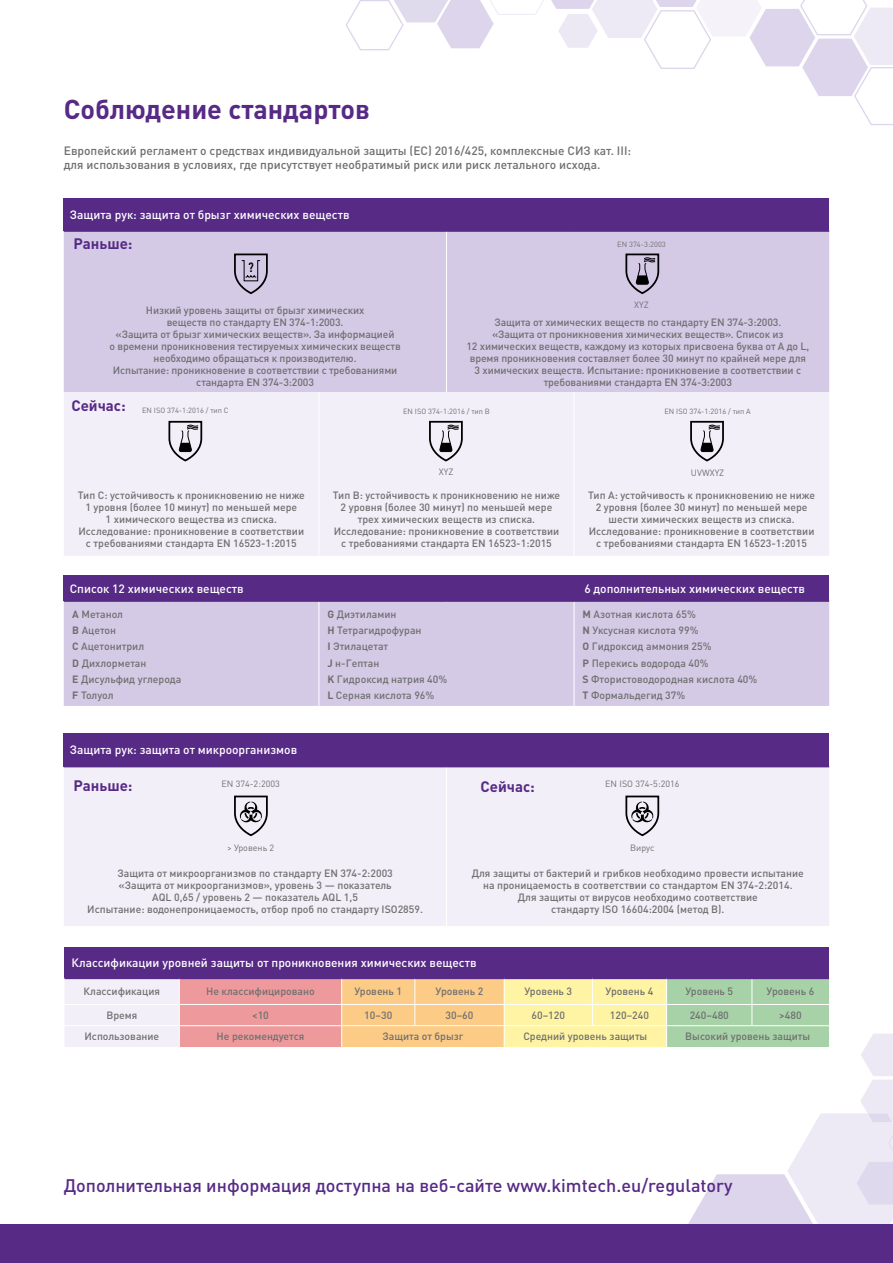
<style>
.page{position:relative;width:893px;height:1263px;background:#fff}
.page>*{position:absolute;margin:0;border:0;box-sizing:border-box;transform-origin:0 0}
.t1{font:700 27px "DIN Pro";color:#572a86}
.t2{font:500 18px "DIN Pro";color:#572a86}
.t3{font:700 15px "DIN Pro";color:#572a86}
.t4{font:700 condensed 13.35px "DIN Pro";color:#000}
.t5{font:500 12px "DIN Pro";color:#fff}
.t6{font:500 12px/14.4px "DIN Pro";color:#706f6f}
.t7{font:500 10.5px/12px "DIN Pro";color:#706f6f;text-align:center}
.t8{font:9px "DIN Pro";color:#706f6f}
.t9{font:7.5px "DIN Pro";color:#706f6f}
.s1{font-weight:700}
</style>
<div class="page">
<svg style="left:345px;top:0;width:199px;height:50px"></svg>
<svg style="left:551px;top:0;width:342px;height:125px"></svg>
<div style="left:0;top:1225px;width:893px;height:38px;background:#572a86"></div>
<div style="left:64px;top:733px;width:765px;height:34px;background:#572a86"></div>
<div style="left:64px;top:767px;width:765px;height:159px;background:#f2eff8"></div>
<hr style="left:446px;top:767px;width:1px;height:159px;background:#fff">
<div style="left:64px;top:198px;width:765px;height:33px;background:#572a86"></div>
<div style="left:64px;top:232px;width:765px;height:160px;background:#d4cae6"></div>
<div style="left:64px;top:392px;width:765px;height:164px;background:#f2eff8"></div>
<hr style="left:446px;top:232px;width:1px;height:160px;background:#fff">
<hr style="left:319px;top:392px;width:1px;height:164px;background:#fff">
<hr style="left:574px;top:392px;width:1px;height:164px;background:#fff">
<hr style="left:64px;top:230px;width:255px;height:2px;background:#572a86">
<hr style="left:319px;top:230px;width:127px;height:2px;background:#572a86">
<hr style="left:446px;top:230px;width:128px;height:2px;background:#572a86">
<hr style="left:574px;top:230px;width:255px;height:2px;background:#572a86">
<div style="left:64px;top:576px;width:765px;height:25px;background:#572a86"></div>
<div style="left:64px;top:602px;width:765px;height:104px;background:#d4cae6"></div>
<hr style="left:319px;top:602px;width:1px;height:104px;background:#fff">
<hr style="left:574px;top:602px;width:1px;height:104px;background:#fff">
<hr style="left:64px;top:600px;width:255px;height:2px;background:#572a86">
<hr style="left:319px;top:600px;width:127px;height:2px;background:#572a86">
<hr style="left:446px;top:600px;width:128px;height:2px;background:#572a86">
<hr style="left:574px;top:600px;width:255px;height:2px;background:#572a86">
<div style="left:64px;top:947px;width:765px;height:31px;background:#572a86"></div>
<svg style="left:64px;top:979px;width:829px;height:246px"></svg>
<hr style="left:64px;top:976px;width:115px;height:3px;background:#572a86">
<hr style="left:179px;top:976px;width:163px;height:3px;background:#572a86">
<hr style="left:342px;top:976px;width:73px;height:3px;background:#572a86">
<hr style="left:415px;top:976px;width:89px;height:3px;background:#572a86">
<hr style="left:504px;top:976px;width:88px;height:3px;background:#572a86">
<hr style="left:592px;top:976px;width:75px;height:3px;background:#572a86">
<hr style="left:667px;top:976px;width:85px;height:3px;background:#572a86">
<hr style="left:752px;top:976px;width:77px;height:3px;background:#572a86">
<hr style="left:64px;top:1004px;width:115px;height:1px;background:#fff">
<hr style="left:179px;top:1004px;width:163px;height:1px;background:#fff">
<hr style="left:342px;top:1004px;width:73px;height:1px;background:#fff">
<hr style="left:415px;top:1004px;width:89px;height:1px;background:#fff">
<hr style="left:504px;top:1004px;width:88px;height:1px;background:#fff">
<hr style="left:592px;top:1004px;width:75px;height:1px;background:#fff">
<hr style="left:667px;top:1004px;width:85px;height:1px;background:#fff">
<hr style="left:752px;top:1004px;width:77px;height:1px;background:#fff">
<hr style="left:64px;top:1025px;width:115px;height:1px;background:#fff">
<hr style="left:179px;top:1025px;width:163px;height:1px;background:#fff">
<hr style="left:342px;top:1025px;width:73px;height:1px;background:#fff">
<hr style="left:415px;top:1025px;width:89px;height:1px;background:#fff">
<hr style="left:504px;top:1025px;width:88px;height:1px;background:#fff">
<hr style="left:592px;top:1025px;width:75px;height:1px;background:#fff">
<hr style="left:667px;top:1025px;width:85px;height:1px;background:#fff">
<hr style="left:752px;top:1025px;width:77px;height:1px;background:#fff">
<svg style="left:168px;top:420px;width:35px;height:42px"></svg>
<svg style="left:234px;top:253px;width:34px;height:41px"></svg>
<svg style="left:429px;top:420px;width:34px;height:42px"></svg>
<svg style="left:234px;top:795px;width:34px;height:41px"></svg>
<svg style="left:625px;top:795px;width:35px;height:41px"></svg>
<svg style="left:625px;top:253px;width:35px;height:41px"></svg>
<svg style="left:690px;top:420px;width:34px;height:42px"></svg>
<h1 class="t1" style="left:64px;top:87px;width:308px">Соблюдение стандартов</h1>
<p class="t6" style="left:64px;top:142px;width:569px">Европейский регламент о средствах индивидуальной защиты (ЕС) 2016/425, комплексные СИЗ кат. III: для использования в условиях, где присутствует необратимый риск или риск летального исхода.</p>
<p class="t5" style="left:70px;top:205px;width:281px">Защита рук: защита от брызг химических веществ</p>
<h3 class="t3" style="left:74px;top:231px;width:60px">Раньше:</h3>
<p class="t4" style="left:248px;top:257px;width:7px">?</p>
<p class="t7" style="left:109px;top:303px;width:293px">Низкий уровень защиты от брызг химических<br>веществ по стандарту EN 374-1:2003.<br>«Защита от брызг химических веществ». За информацией<br>о времени проникновения тестируемых химических веществ необходимо обращаться к производителю.<br>Испытание: проникновение в соответствии с требованиями стандарта EN 374-3:2003</p>
<p class="t9" style="left:617px;top:238px;width:50px">EN 374-3:2003</p>
<p class="t8" style="left:634px;top:297px;width:16px">XYZ</p>
<p class="t7" style="left:466px;top:315px;width:344px">Защита от химических веществ по стандарту EN 374-3:2003.<br>«Защита от проникновения химических веществ». Список из<br>12 химических веществ, каждому из которых присвоена буква от A до L, время проникновения составляет более 30 минут по крайней мере для 3 химических веществ. Испытание: проникновение в соответствии с требованиями стандарта EN 374-3:2003</p>
<h3 class="t3" style="left:71px;top:393px;width:56px">Сейчас:</h3>
<p class="t9" style="left:142px;top:404px;width:88px">EN ISO 374-1:2016 / тип C</p>
<p class="t9" style="left:403px;top:405px;width:88px">EN ISO 374-1:2016 / тип B</p>
<p class="t9" style="left:664px;top:405px;width:88px">EN ISO 374-1:2016 / тип A</p>
<p class="t8" style="left:439px;top:465px;width:16px">XYZ</p>
<p class="t8" style="left:691px;top:466px;width:35px">UVWXYZ</p>
<p class="t7" style="left:78px;top:488px;width:229px">Тип C: устойчивость к проникновению не ниже 1 уровня (более 10 минут) по меньшей мере<br>1 химического вещества из списка.<br>Исследование: проникновение в соответствии с требованиями стандарта EN 16523-1:2015</p>
<p class="t7" style="left:333px;top:488px;width:229px">Тип B: устойчивость к проникновению не ниже 2 уровня (более 30 минут) по меньшей мере трех химических веществ из списка.<br>Исследование: проникновение в соответствии с требованиями стандарта EN 16523-1:2015</p>
<p class="t7" style="left:588px;top:488px;width:229px">Тип A: устойчивость к проникновению не ниже 2 уровня (более 30 минут) по меньшей мере шести химических веществ из списка.<br>Исследование: проникновение в соответствии с требованиями стандарта EN 16523-1:2015</p>
<p class="t5" style="left:70px;top:579px;width:175px">Список 12 химических веществ</p>
<p class="t5" style="left:584px;top:579px;width:222px">6 дополнительных химических веществ</p>
<p class="t7" style="left:72px;top:605px;width:111px;line-height:16.2px;text-align:left"><span class="s1">A</span> Метанол<br><span class="s1">B</span> Ацетон<br><span class="s1">C</span> Ацетонитрил<br><span class="s1">D</span> Дихлорметан<br><span class="s1">E</span> Дисульфид углерода<br><span class="s1">F</span> Толуол</p>
<p class="t7" style="left:327px;top:605px;width:121px;line-height:16.2px;text-align:left"><span class="s1">G</span> Диэтиламин<br><span class="s1">H</span> Тетрагидрофуран<br><span class="s1">I</span> Этилацетат<br><span class="s1">J</span> н-Гептан<br><span class="s1">K</span> Гидроксид натрия 40%<br><span class="s1">L</span> Серная кислота 96%</p>
<p class="t7" style="left:583px;top:605px;width:176px;line-height:16.2px;text-align:left"><span class="s1">M</span> Азотная кислота 65%<br><span class="s1">N</span> Уксусная кислота 99%<br><span class="s1">O</span> Гидроксид аммония 25%<br><span class="s1">P</span> Перекись водорода 40%<br><span class="s1">S</span> Фтористоводородная кислота 40%<br><span class="s1">T</span> Формальдегид 37%</p>
<p class="t5" style="left:70px;top:740px;width:229px">Защита рук: защита от микроорганизмов</p>
<h3 class="t3" style="left:74px;top:773px;width:60px">Раньше:</h3>
<h3 class="t3" style="left:480px;top:774px;width:56px">Сейчас:</h3>
<p class="t8" style="left:221px;top:777px;width:60px">EN 374-2:2003</p>
<p class="t8" style="left:605px;top:777px;width:76px">EN ISO 374-5:2016</p>
<p class="t8" style="left:227px;top:841px;width:49px">&gt; Уровень 2</p>
<p class="t8" style="left:630px;top:841px;width:26px">Вирус</p>
<p class="t7" style="left:87px;top:866px;width:337px">Защита от микроорганизмов по стандарту EN 374-2:2003<br>«Защита от микроорганизмов», уровень 3 — показатель<br>AQL 0,65 / уровень 2 — показатель AQL 1,5<br>Испытание: водонепроницаемость, отбор проб по стандарту ISO2859.</p>
<p class="t7" style="left:472px;top:866px;width:334px">Для защиты от бактерий и грибков необходимо провести испытание на проницаемость в соответствии со стандартом EN 374-2:2014.<br>Для защиты от вирусов необходимо соответствие<br>стандарту ISO 16604:2004 (метод B).</p>
<p class="t5" style="left:72px;top:953px;width:406px">Классификации уровней защиты от проникновения химических веществ</p>
<p class="t7" style="left:84px;top:984px;width:78px">Классификация</p>
<p class="t7" style="left:206px;top:984px;width:110px">Не классифицировано</p>
<p class="t7" style="left:354px;top:984px;width:49px">Уровень 1</p>
<p class="t7" style="left:436px;top:984px;width:49px">Уровень 2</p>
<p class="t7" style="left:524px;top:984px;width:49px">Уровень 3</p>
<p class="t7" style="left:606px;top:984px;width:49px">Уровень 4</p>
<p class="t7" style="left:685px;top:984px;width:49px">Уровень 5</p>
<p class="t7" style="left:767px;top:984px;width:49px">Уровень 6</p>
<p class="t7" style="left:106px;top:1008px;width:33px">Время</p>
<p class="t7" style="left:252px;top:1008px;width:18px">&lt;10</p>
<p class="t7" style="left:364px;top:1008px;width:29px">10–30</p>
<p class="t7" style="left:445px;top:1008px;width:29px">30–60</p>
<p class="t7" style="left:531px;top:1008px;width:35px">60–120</p>
<p class="t7" style="left:610px;top:1008px;width:41px">120–240</p>
<p class="t7" style="left:690px;top:1008px;width:41px">240–480</p>
<p class="t7" style="left:779px;top:1008px;width:24px">&gt;480</p>
<p class="t7" style="left:84px;top:1029px;width:76px">Использование</p>
<p class="t7" style="left:217px;top:1029px;width:89px">Не рекомендуется</p>
<p class="t7" style="left:382px;top:1029px;width:83px">Защита от брызг</p>
<p class="t7" style="left:523px;top:1029px;width:126px">Средний уровень защиты</p>
<p class="t7" style="left:685px;top:1029px;width:127px">Высокий уровень защиты</p>
<h2 class="t2" style="left:64px;top:1171px;width:670px">Дополнительная информация доступна на веб-сайте www.kimtech.eu/regulatory</h2>
</div>
